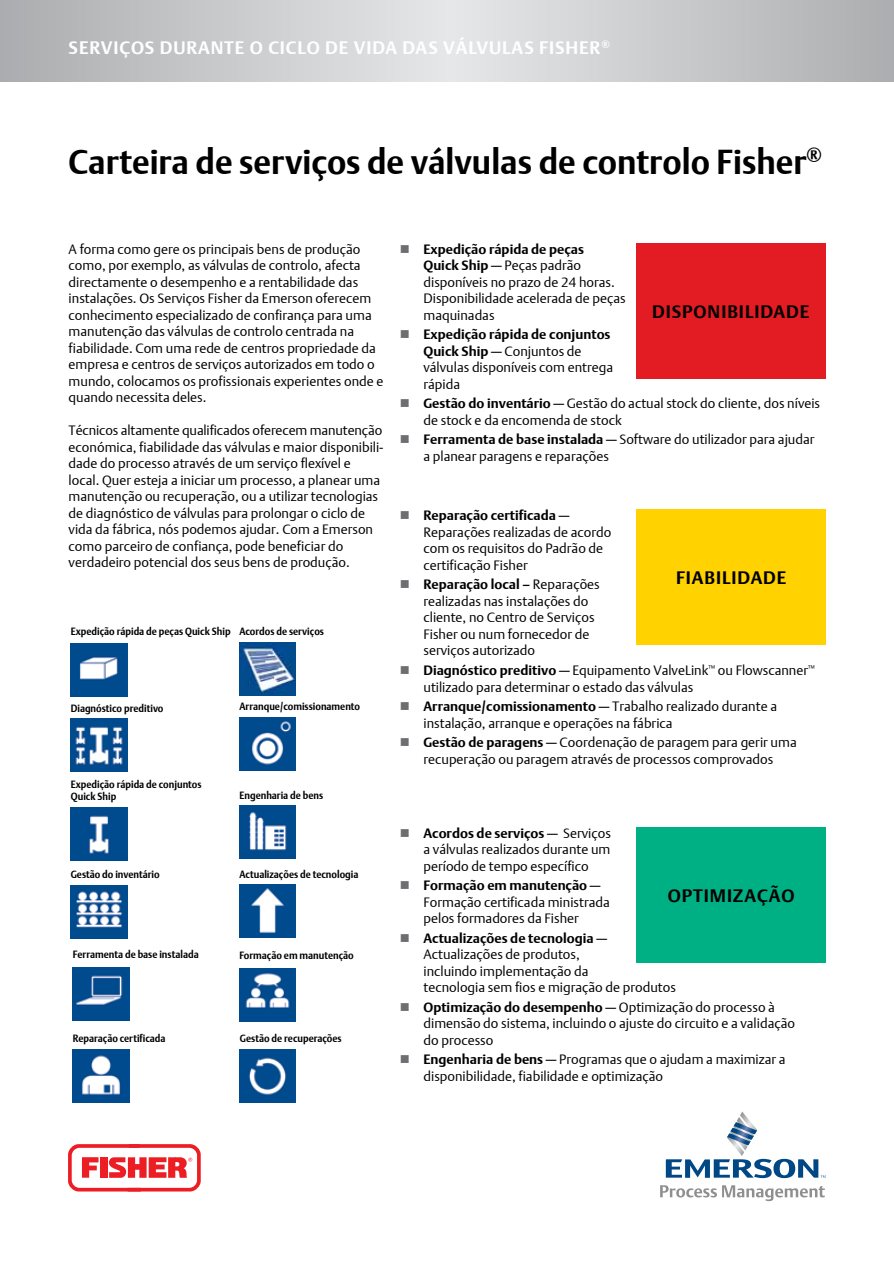
<style>
.page{position:relative;width:894px;height:1263px;background:#fff}
.page>*{position:absolute;margin:0;border:0;box-sizing:border-box;transform-origin:0 0}
.t1{font:700 34.5px "DTL Argo T";color:#000;scale:.95 1}
.t2{font:700 18px "DTL Argo T";letter-spacing:.05em;color:#fff}
.t3{font:700 18px "DTL Argo T";letter-spacing:.05em;color:#000}
.t4{font:13.5px/16.5px "DTL Argo T Light";color:#000}
.t5{font:700 13.5px "DTL Argo T";color:#000}
.t6{font:700 10.5px/12.6px "DTL Argo T";color:#000;scale:.9 1}
.s1{color:#6d6e71}
.s2{font-family:"DTL Argo T";font-weight:700}
.s3{font-family:"DTL Argo T Light";font-weight:400}
</style>
<div class="page">
<svg style="left:665px;top:1111px;width:160px;height:67px"></svg>
<svg style="left:660px;top:1185px;width:164px;height:16px"></svg>
<svg style="left:68px;top:1144px;width:133px;height:47px"></svg>
<svg style="left:0;top:0;width:893px;height:81px;background:#c8cacb"></svg>
<div style="left:636px;top:243px;width:189px;height:135px;background:#e31b23"></div>
<div style="left:636px;top:509px;width:189px;height:135px;background:#ffd200"></div>
<div style="left:636px;top:827px;width:189px;height:135px;background:#00b085"></div>
<img style="left:71px;top:643px;width:56px;height:53px">
<img style="left:71px;top:807px;width:56px;height:53px">
<img style="left:71px;top:885px;width:56px;height:53px">
<img style="left:73px;top:967px;width:56px;height:53px">
<img style="left:73px;top:1049px;width:56px;height:53px">
<img style="left:71px;top:719px;width:56px;height:53px">
<img style="left:239px;top:717px;width:56px;height:53px">
<img style="left:239px;top:1049px;width:56px;height:53px">
<img style="left:239px;top:642px;width:56px;height:53px">
<img style="left:239px;top:805px;width:56px;height:53px">
<img style="left:239px;top:884px;width:56px;height:53px">
<img style="left:239px;top:968px;width:56px;height:53px">
<h2 class="t2" style="left:69px;top:37px;width:542px">SERVIÇOS DURANTE O CICLO DE VIDA DAS VÁLVULAS FISHER<sup>®</sup></h2>
<h1 class="t1" style="left:69px;top:141px;width:794px">Carteira de serviços de válvulas de controlo Fisher<sup>®</sup></h1>
<p class="t4" style="left:69px;top:240px;width:316px">A forma como gere os principais bens de produção como, por exemplo, as válvulas de controlo, afecta directamente o desempenho e a rentabilidade das instalações. Os Serviços Fisher da Emerson oferecem conhecimento especializado de confirança para uma manutenção das válvulas de controlo centrada na fiabilidade. Com uma rede de centros propriedade da empresa e centros de serviços autorizados em todo o mundo, colocamos os profissionais experientes onde e quando necessita deles.</p>
<p class="t4" style="left:69px;top:422px;width:316px">Técnicos altamente qualificados oferecem manutenção económica, fiabilidade das válvulas e maior disponibili&shy;dade do processo através de um serviço flexível e local. Quer esteja a iniciar um processo, a planear uma manutenção ou recuperação, ou a utilizar tecnologias de diagnóstico de válvulas para prolongar o ciclo de vida da fábrica, nós podemos ajudar. Com a Emerson como parceiro de confiança, pode beneficiar do verdadeiro potencial dos seus bens de produção.</p>
<p class="t6" style="left:71px;top:625px;width:179px">Expedição rápida de peças Quick Ship</p>
<p class="t6" style="left:239px;top:625px;width:95px">Acordos de serviços</p>
<p class="t6" style="left:71px;top:702px;width:104px">Diagnóstico preditivo</p>
<p class="t6" style="left:239px;top:699px;width:136px">Arranque/comissionamento</p>
<p class="t6" style="left:71px;top:777px;width:147px">Expedição rápida de conjuntos<br>Quick Ship</p>
<p class="t6" style="left:239px;top:789px;width:94px">Engenharia de bens</p>
<p class="t6" style="left:71px;top:868px;width:100px">Gestão do inventário</p>
<p class="t6" style="left:239px;top:868px;width:134px">Actualizações de tecnologia</p>
<p class="t6" style="left:73px;top:948px;width:141px">Ferramenta de base instalada</p>
<p class="t6" style="left:239px;top:949px;width:128px">Formação em manutenção</p>
<p class="t6" style="left:73px;top:1032px;width:104px">Reparação certificada</p>
<p class="t6" style="left:240px;top:1032px;width:114px">Gestão de recuperações</p>
<p class="t5" style="left:400px;top:241px;width:186px"><span class="s1">■</span> Expedição rápida de peças</p>
<p class="t4" style="left:423px;top:257px;width:204px"><span class="s2">Quick Ship —</span> Peças padrão disponíveis no prazo de 24 horas.<br>Disponibilidade acelerada de peças maquinadas</p>
<p class="t5" style="left:400px;top:326px;width:212px"><span class="s1">■</span> Expedição rápida de conjuntos</p>
<p class="t4" style="left:423px;top:342px;width:191px"><span class="s2">Quick Ship —</span> Conjuntos de válvulas disponíveis com entrega rápida</p>
<p class="t4" style="left:423px;top:395px;width:398px;text-indent:-24px"><span class="s1">■</span> <span class="s2">Gestão do inventário —</span> Gestão do actual stock do cliente, dos níveis de stock e da encomenda de stock</p>
<p class="t4" style="left:423px;top:431px;width:392px;text-indent:-24px"><span class="s1">■</span> <span class="s2">Ferramenta de base instalada —</span> Software do utilizador para ajudar a planear paragens e reparações</p>
<h2 class="t3" style="left:652px;top:300px;width:158px">DISPONIBILIDADE</h2>
<p class="t5" style="left:400px;top:507px;width:171px"><span class="s1">■</span> Reparação certificada —</p>
<p class="t4" style="left:423px;top:524px;width:189px">Reparações realizadas de acordo com os requisitos do Padrão de certificação Fisher</p>
<p class="t5" style="left:400px;top:576px;width:201px"><span class="s1">■</span> Reparação local – <span class="s3">Reparações</span></p>
<p class="t4" style="left:423px;top:593px;width:172px">realizadas nas instalações do cliente, no Centro de Serviços<br>Fisher ou num fornecedor de serviços autorizado</p>
<p class="t4" style="left:423px;top:662px;width:392px;text-indent:-24px"><span class="s1">■</span> <span class="s2">Diagnóstico preditivo —</span> Equipamento ValveLink<sup>™</sup> ou Flowscanner<sup>™ </sup>utilizado para determinar o estado das válvulas</p>
<p class="t5" style="left:400px;top:698px;width:378px"><span class="s1">■</span> Arranque/comissionamento — <span class="s3">Trabalho realizado durante a</span></p>
<p class="t4" style="left:423px;top:714px;width:250px">instalação, arranque e operações na fábrica</p>
<p class="t4" style="left:400px;top:734px;width:398px;text-align:center"><span class="s1">■</span> <span class="s2">Gestão de paragens —</span> Coordenação de paragem para gerir uma recuperação ou paragem através de processos comprovados</p>
<h2 class="t3" style="left:675px;top:566px;width:112px">FIABILIDADE</h2>
<p class="t5" style="left:400px;top:824px;width:212px"><span class="s1">■</span> Acordos de serviços — <span class="s3">Serviços</span></p>
<p class="t4" style="left:423px;top:841px;width:188px">a válvulas realizados durante um período de tempo específico</p>
<p class="t5" style="left:400px;top:877px;width:202px"><span class="s1">■</span> Formação em manutenção —</p>
<p class="t4" style="left:423px;top:893px;width:188px">Formação certificada ministrada pelos formadores da Fisher</p>
<p class="t5" style="left:400px;top:929px;width:209px"><span class="s1">■</span> Actualizações de tecnologia —</p>
<p class="t4" style="left:423px;top:946px;width:254px">Actualizações de produtos,<br>incluindo implementação da<br>tecnologia sem fios e migração de produtos</p>
<p class="t5" style="left:400px;top:999px;width:376px"><span class="s1">■</span> Optimização do desempenho — <span class="s3">Optimização do processo à</span></p>
<p class="t4" style="left:423px;top:1015px;width:373px">dimensão do sistema, incluindo o ajuste do circuito e a validação do processo</p>
<p class="t4" style="left:423px;top:1051px;width:363px;text-indent:-24px"><span class="s1">■</span> <span class="s2">Engenharia de bens —</span> Programas que o ajudam a maximizar a disponibilidade, fiabilidade e optimização</p>
<h2 class="t3" style="left:667px;top:884px;width:128px">OPTIMIZAÇÃO</h2>
</div>
